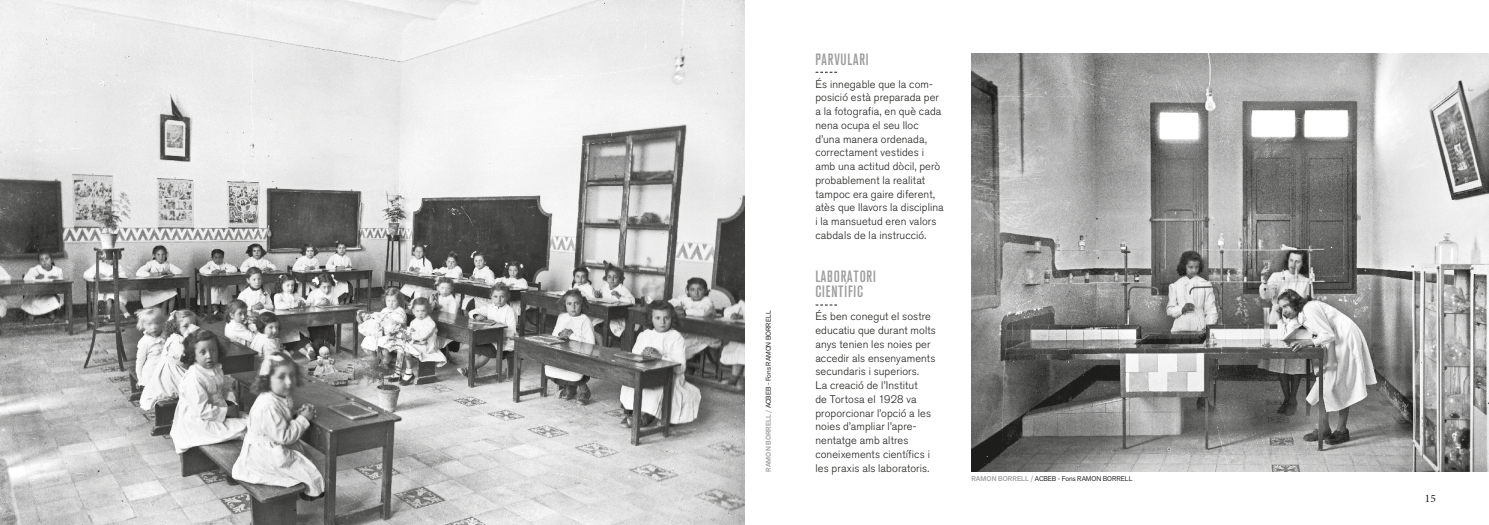
<style>
.page{position:relative;width:1489px;height:525px;background:#fff}
.page>*{position:absolute;margin:0;border:0;box-sizing:border-box;transform-origin:0 0}
.t1{font:500 condensed 16.25px/15px "Akzidenz Grotesk BQ";letter-spacing:.05em;color:#9d9d9d}
.t2{font:11.25px "Minion Pro";color:#1d1d1b}
.t3{font:300 11px/13.8px "Akzidenz Grotesk BQ";letter-spacing:.01em;color:#1d1d1b}
.t4{font:6.88px "Akzid Grtsk Next";color:#1d1d1b}
.s1{font-weight:500;color:#9d9d9d}
</style>
<div class="page">
<img style="left:971px;top:53px;width:517px;height:418px">
<svg style="left:815px;top:72px;width:22px;height:1px"></svg>
<svg style="left:815px;top:304px;width:22px;height:1px"></svg>
<img style="left:0;top:0;width:744px;height:524px">
<p class="t4" style="left:764px;top:471px;width:162px;rotate:-90deg"><span class="s1">RAMON BORRELL /</span> ACBEB - Fons RAMON BORRELL</p>
<h1 class="t1" style="left:815px;top:51px;width:55px">PARVULARI</h1>
<p class="t3" style="left:815px;top:77px;width:130px">És innegable que la com&shy;posició està preparada per a la fotografia, en què cada nena ocupa el seu lloc d’una manera ordenada, correctament vestides i amb una actitud dòcil, però probablement la realitat tampoc era gaire diferent, atès que llavors la disciplina i la mansuetud eren valors cabdals de la instrucció.</p>
<h1 class="t1" style="left:815px;top:269px;width:62px">LABORATORI<br>CIENTÍFIC</h1>
<p class="t3" style="left:815px;top:310px;width:122px">És ben conegut el sostre educatiu que durant molts anys tenien les noies per accedir als ensenyaments secundaris i superiors.<br>La creació de l’Institut<br>de Tortosa el 1928 va proporcionar l’opció a les noies d’ampliar l’apre&shy;nentatge amb altres coneixements científics i les praxis als laboratoris.</p>
<p class="t4" style="left:971px;top:473px;width:162px"><span class="s1">RAMON BORRELL /</span> ACBEB - Fons RAMON BORRELL</p>
<p class="t2" style="left:1424px;top:491px;width:12px">15</p>
</div>
